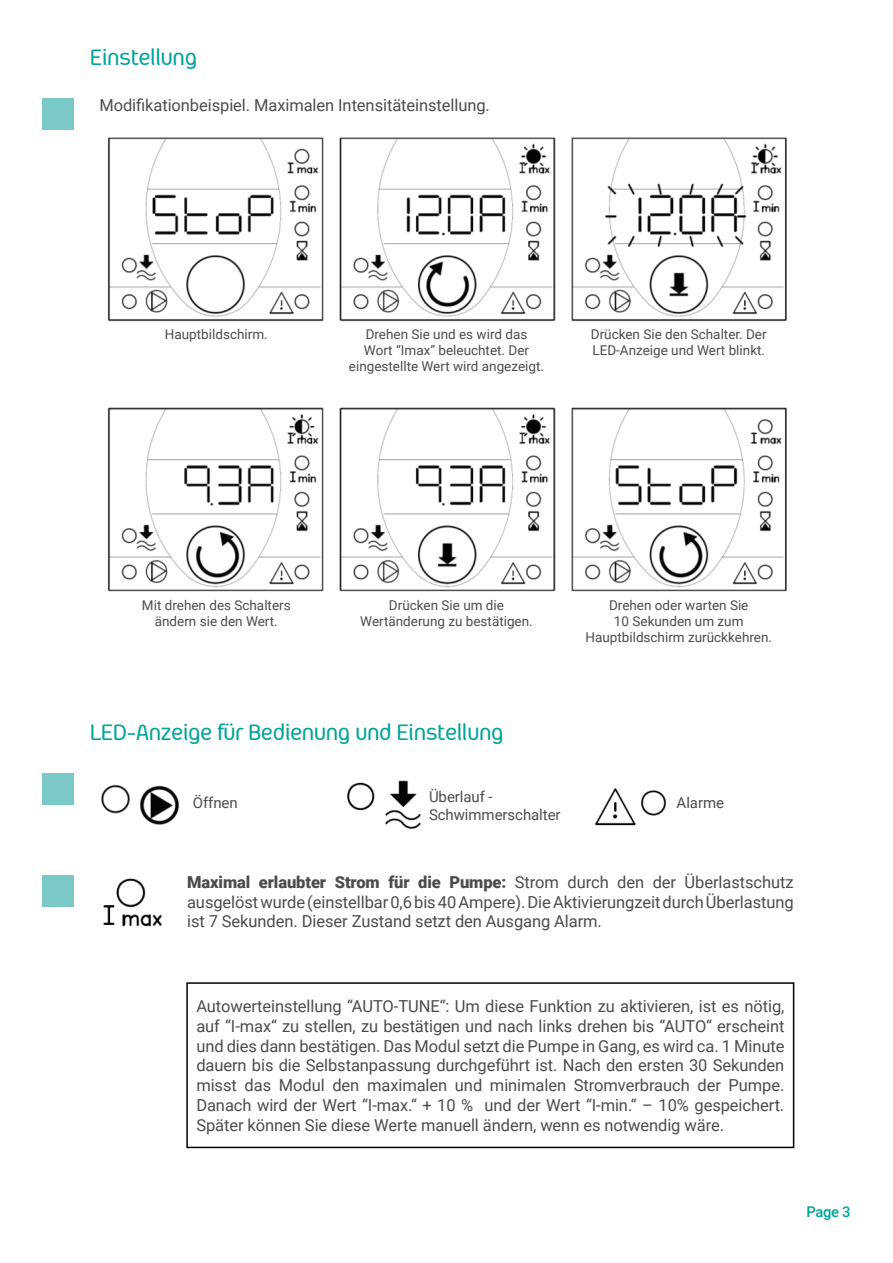
<style>
.page{position:relative;width:893px;height:1263px;background:#fff}
.page>*{position:absolute;margin:0;border:0;box-sizing:border-box;transform-origin:0 0}
.t1{font:500 25.35px "Aeroportal";letter-spacing:-.025em;color:#00a49a}
.t2{font:16.5px/19.8px "Roboto";letter-spacing:-.005em;color:#4b4c4d;text-align:justify}
.t3{font:15px/18px "Roboto";letter-spacing:-.005em;color:#4b4c4d}
.t4{font:500 14.85px "Roboto";color:#00a49a}
.t5{font:13.5px/16.2px "Roboto";color:#4b4c4d;text-align:center}
.s1{font-weight:900}
</style>
<div class="page">
<div style="left:43px;top:98px;width:31px;height:32px;background:#7ac9c6"></div>
<div style="left:43px;top:875px;width:31px;height:32px;background:#7ac9c6"></div>
<img style="left:108px;top:137px;width:679px;height:455px">
<div style="left:43px;top:773px;width:31px;height:32px;background:#7ac9c6"></div>
<img style="left:101px;top:784px;width:79px;height:41px">
<img style="left:346px;top:780px;width:75px;height:50px">
<img style="left:595px;top:788px;width:71px;height:38px">
<img style="left:103px;top:878px;width:59px;height:49px">
<div style="left:186px;top:982px;width:608px;height:166px;border:2px solid #040503"></div>
<h1 class="t1" style="left:90px;top:44px;width:109px">Einstellung</h1>
<p class="t2" style="left:99px;top:94px;width:392px">Modifikationbeispiel. Maximalen Intensitäteinstellung.</p>
<p class="t5" style="left:165px;top:325px;width:104px">Hauptbildschirm.</p>
<p class="t5" style="left:349px;top:325px;width:197px">Drehen Sie und es wird das<br>Wort “Imax” beleuchtet. Der eingestellte Wert wird angezeigt.</p>
<p class="t5" style="left:591px;top:325px;width:177px;text-align:left">Drücken Sie den Schalter. Der<br>LED-Anzeige und Wert blinkt.</p>
<p class="t5" style="left:142px;top:596px;width:150px">Mit drehen des Schalters ändern sie den Wert.</p>
<p class="t5" style="left:360px;top:596px;width:174px">Drücken Sie um die<br>Wertänderung zu bestätigen.</p>
<p class="t5" style="left:585px;top:596px;width:188px">Drehen oder warten Sie<br>10 Sekunden um zum<br>Hauptbildschirm zurückkehren.</p>
<h1 class="t1" style="left:90px;top:719px;width:415px">LED-Anzeige für Bedienung und Einstellung</h1>
<p class="t3" style="left:193px;top:793px;width:46px">Öffnen</p>
<p class="t3" style="left:429px;top:787px;width:133px">Überlauf -<br>Schwimmerschalter</p>
<p class="t3" style="left:677px;top:793px;width:49px">Alarme</p>
<p class="t2" style="left:187px;top:871px;width:608px"><span class="s1">Maximal erlaubter Strom für die Pumpe:</span> Strom durch den der Überlastschutz ausgelöst wurde (einstellbar 0,6 bis 40 Ampere). Die Aktivierungzeit durch Überlastung ist 7 Sekunden. Dieser Zustand setzt den Ausgang Alarm.</p>
<p class="t2" style="left:196px;top:996px;width:590px">Autowerteinstellung “AUTO-TUNE“: Um diese Funktion zu aktivieren, ist es nötig, auf “I-max“ zu stellen, zu bestätigen und nach links drehen bis “AUTO“ erscheint und dies dann bestätigen. Das Modul setzt die Pumpe in Gang, es wird ca. 1 Minute dauern bis die Selbstanpassung durchgeführt ist. Nach den ersten 30 Sekunden misst das Modul den maximalen und minimalen Stromverbrauch der Pumpe.<br>Danach wird der Wert “I-max.“ + 10 % und der Wert “I-min.“ – 10% gespeichert.<br>Später können Sie diese Werte manuell ändern, wenn es notwendig wäre.</p>
<p class="t4" style="left:806px;top:1202px;width:45px">Page 3</p>
</div>
